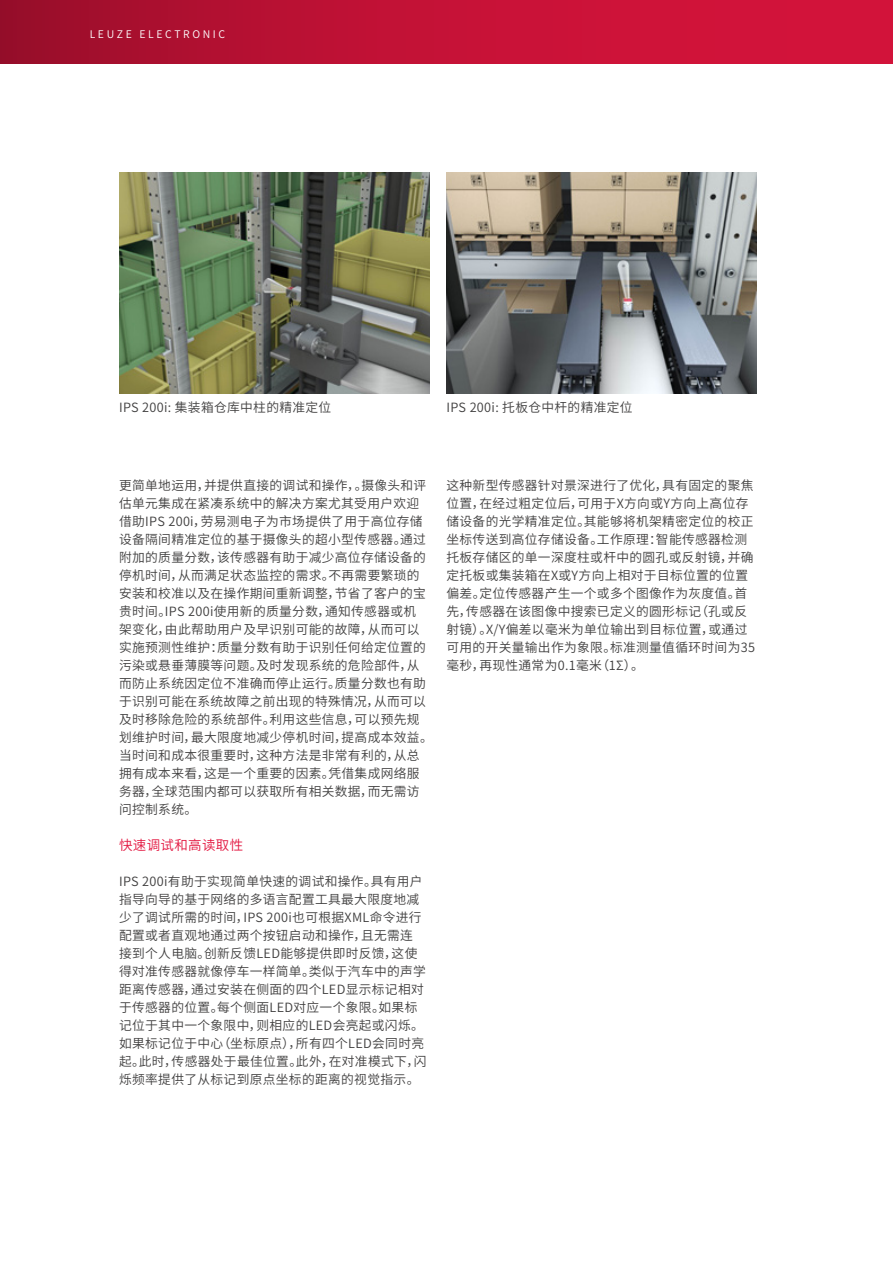
<style>
.page{position:relative;width:893px;height:1263px;background:#fff}
.page>*{position:absolute;margin:0;border:0;box-sizing:border-box;transform-origin:0 0}
.t1{font:13.5px "Source Han Sans CN";letter-spacing:.025em;color:#e3153f}
.t2{font:12.75px/18px "Source Han Sans CN";letter-spacing:.025em;color:#403f3f}
.t3{font:10.5px "Source Han Sans CN";letter-spacing:.25em;color:#fff}
</style>
<div class="page">
<div style="left:0;top:0;width:893px;height:64px;background:linear-gradient(to right,#a10f2d,#dd143d)"></div>
<img style="left:119px;top:172px;width:310px;height:221px">
<img style="left:446px;top:172px;width:311px;height:221px">
<p class="t3" style="left:90px;top:28px;width:137px">LEUZE ELECTRONIC</p>
<p class="t2" style="left:119px;top:399px;width:214px">IPS 200i: 集装箱仓库中柱的精准定位</p>
<p class="t2" style="left:446px;top:399px;width:188px">IPS 200i: 托板仓中杆的精准定位</p>
<p class="t2" style="left:119px;top:476px;width:315px">更简单地运用，并提供直接的调试和操作，。摄像头和评估单元集成在紧凑系统中的解决方案尤其受用户欢迎借助IPS 200i，劳易测电子为市场提供了用于高位存储设备隔间精准定位的基于摄像头的超小型传感器。通过附加的质量分数，该传感器有助于减少高位存储设备的停机时间，从而满足状态监控的需求。不再需要繁琐的安装和校准以及在操作期间重新调整，节省了客户的宝贵时间。IPS 200i使用新的质量分数，通知传感器或机<br>架变化，由此帮助用户及早识别可能的故障，从而可以实施预测性维护：质量分数有助于识别任何给定位置的污染或悬垂薄膜等问题。及时发现系统的危险部件，从而防止系统因定位不准确而停止运行。质量分数也有助于识别可能在系统故障之前出现的特殊情况，从而可以及时移除危险的系统部件。利用这些信息，可以预先规划维护时间，最大限度地减少停机时间，提高成本效益。当时间和成本很重要时，这种方法是非常有利的，从总拥有成本来看，这是一个重要的因素。凭借集成网络服务器，全球范围内都可以获取所有相关数据，而无需访问控制系统。</p>
<p class="t1" style="left:119px;top:837px;width:126px">快速调试和高读取性</p>
<p class="t2" style="left:119px;top:872px;width:309px">IPS 200i有助于实现简单快速的调试和操作。具有用户指导向导的基于网络的多语言配置工具最大限度地减少了调试所需的时间，IPS 200i也可根据XML命令进行配置或者直观地通过两个按钮启动和操作，且无需连接到个人电脑。创新反馈LED能够提供即时反馈，这使得对准传感器就像停车一样简单。类似于汽车中的声学距离传感器，通过安装在侧面的四个LED显示标记相对于传感器的位置。每个侧面LED对应一个象限。如果标记位于其中一个象限中，则相应的LED会亮起或闪烁。如果标记位于中心（坐标原点），所有四个LED会同时亮起。此时，传感器处于最佳位置。此外，在对准模式下，闪烁频率提供了从标记到原点坐标的距离的视觉指示。</p>
<p class="t2" style="left:446px;top:476px;width:310px">这种新型传感器针对景深进行了优化，具有固定的聚焦位置，在经过粗定位后，可用于X方向或Y方向上高位存储设备的光学精准定位。其能够将机架精密定位的校正坐标传送到高位存储设备。工作原理：智能传感器检测托板存储区的单一深度柱或杆中的圆孔或反射镜，并确定托板或集装箱在X或Y方向上相对于目标位置的位置偏差。定位传感器产生一个或多个图像作为灰度值。首先，传感器在该图像中搜索已定义的圆形标记（孔或反射镜）。X/Y偏差以毫米为单位输出到目标位置，或通过可用的开关量输出作为象限。标准测量值循环时间为35毫秒，再现性通常为0.1毫米（1Σ）。</p>
</div>
